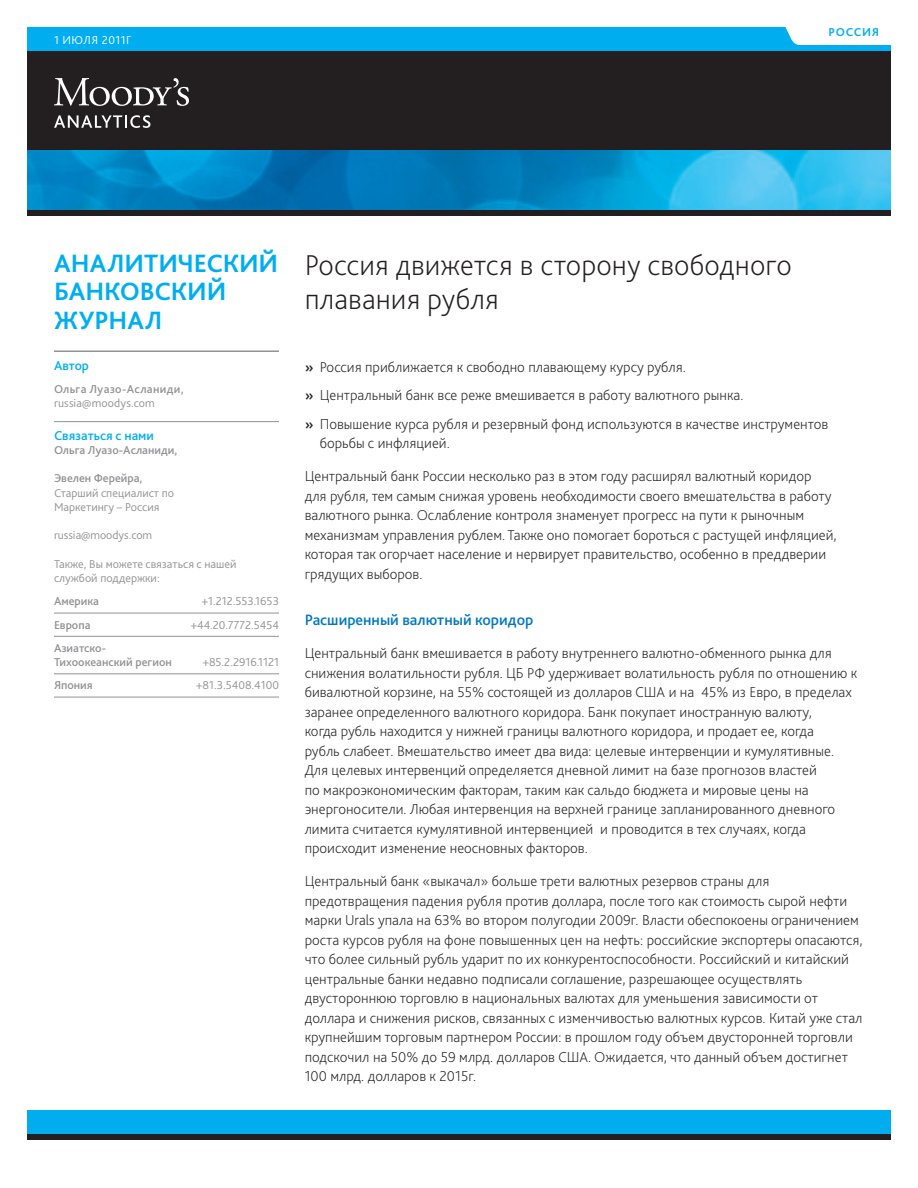
<style>
.page{position:relative;width:918px;height:1188px;background:#fff}
.page>*{position:absolute;margin:0;border:0;box-sizing:border-box;transform-origin:0 0}
.COVER___Headline_1{font:200 30px/34.5px "Bliss Pro";color:#231f20}
.COVER___Research_Typ{font:700 26.25px/28.5px "Bliss Pro";letter-spacing:-.005em;color:#00aeef}
.BODY___Headline_2__s{font:500 15.75px "Bliss Pro";color:#0077c0}
.BODY___Text{font:200 15px/19.5px "Bliss Pro";color:#231f20}
.BODY___Bullet__space{font:200 15px/19.5px "Bliss Pro";color:#231f20}
.GROUP___Title__light{font:500 13.5px "Bliss Pro";color:#00aeef}
.GROUP___Title__rule{font:500 13.5px "Bliss Pro";color:#00aeef}
.GROUP___Contact_Info{font:300 12px/14.2px "Bliss Pro";color:#919295}
.GROUP___Contact_Info-2{font:500 12px/14.2px "Bliss Pro";color:#919295}
.GROUP___Name__space{font:500 12px/14.2px "Bliss Pro";letter-spacing:.025em;color:#919295}
.COVER___Date{font:300 12px "Bliss Pro";letter-spacing:.04em;color:#fff}
.COVER___Descriptor{font:700 12px "Bliss Pro";letter-spacing:.065em;color:#00aeef}
.s1{font-weight:300}
.s2{font-weight:500}
</style>
<div class="page">
<div style="left:27px;top:1110px;width:864px;height:30px;background:#00aeef"></div>
<div style="left:27px;top:1134px;width:864px;height:6px;background:#231f20"></div>
<img style="left:27px;top:150px;width:864px;height:60px">
<div style="left:27px;top:210px;width:864px;height:6px;background:#231f20"></div>
<div style="left:27px;top:51px;width:864px;height:99px;background:#231f20"></div>
<svg style="left:54px;top:78px;width:135px;height:28px"></svg>
<svg style="left:54px;top:115px;width:96px;height:13px"></svg>
<svg style="left:27px;top:27px;width:864px;height:24px;background:#16b5f0"></svg>
<hr style="left:54px;top:350px;width:225px;height:2px;background:#919295">
<hr style="left:54px;top:421px;width:225px;height:1px;background:#919295">
<hr style="left:54px;top:613px;width:225px;height:1px;background:#919295">
<hr style="left:54px;top:636px;width:225px;height:1px;background:#919295">
<hr style="left:54px;top:674px;width:225px;height:1px;background:#919295">
<hr style="left:54px;top:697px;width:225px;height:1px;background:#919295">
<p class="COVER___Date" style="left:54px;top:32px;width:79px">1 ИЮЛЯ 2011Г</p>
<p class="COVER___Descriptor" style="left:828px;top:25px;width:52px">РОССИЯ</p>
<p class="COVER___Research_Typ" style="left:54px;top:248px;width:226px">АНАЛИТИЧЕСКИЙ<br>БАНКОВСКИЙ<br>ЖУРНАЛ</p>
<p class="GROUP___Title__rule" style="left:54px;top:357px;width:37px">Автор</p>
<p class="GROUP___Name__space" style="left:54px;top:382px;width:131px">Ольга Луазо-Асланиди, <span class="s1">russia@moodys.com</span></p>
<p class="GROUP___Title__light" style="left:54px;top:427px;width:102px">Связаться с нами</p>
<p class="GROUP___Contact_Info-2" style="left:54px;top:443px;width:125px">Ольга Луазо-Асланиди,</p>
<p class="GROUP___Contact_Info-2" style="left:54px;top:471px;width:90px">Эвелен Ферейра,</p>
<p class="GROUP___Contact_Info" style="left:54px;top:485px;width:122px">Старший специалист по<br>Маркетингу – Россия</p>
<p class="GROUP___Contact_Info" style="left:54px;top:528px;width:100px">russia@moodys.com</p>
<p class="GROUP___Contact_Info" style="left:54px;top:557px;width:184px">Также, Вы можете связаться с нашей службой поддержки:</p>
<p class="GROUP___Contact_Info-2" style="left:54px;top:594px;width:47px">Америка</p>
<p class="GROUP___Contact_Info" style="left:202px;top:594px;width:79px">+1.212.553.1653</p>
<p class="GROUP___Contact_Info-2" style="left:54px;top:617px;width:38px">Европа</p>
<p class="GROUP___Contact_Info" style="left:191px;top:617px;width:90px">+44.20.7772.5454</p>
<p class="GROUP___Contact_Info-2" style="left:54px;top:641px;width:119px">Азиатско-<br>Тихоокеанский регион</p>
<p class="GROUP___Contact_Info" style="left:203px;top:655px;width:78px">+85.2.2916.1121</p>
<p class="GROUP___Contact_Info-2" style="left:54px;top:678px;width:40px">Япония</p>
<p class="GROUP___Contact_Info" style="left:196px;top:678px;width:84px">+81.3.5408.4100</p>
<p class="COVER___Headline_1" style="left:305px;top:247px;width:489px">Россия движется в сторону свободного плавания рубля</p>
<p class="BODY___Bullet__space" style="left:305px;top:357px;width:383px"><span class="s2">»</span> Россия приближается к свободно плавающему курсу рубля.</p>
<p class="BODY___Bullet__space" style="left:305px;top:385px;width:440px"><span class="s2">»</span> Центральный банк все реже вмешивается в работу валютного рынка.</p>
<p class="BODY___Bullet__space" style="left:320px;top:414px;width:510px;text-indent:-15px"><span class="s2">»</span> Повышение курса рубля и резервный фонд используются в качестве инструментов борьбы с инфляцией.</p>
<p class="BODY___Text" style="left:305px;top:466px;width:534px">Центральный банк России несколько раз в этом году расширял валютный коридор для рубля, тем самым снижая уровень необходимости своего вмешательства в работу валютного рынка. Ослабление контроля знаменует прогресс на пути к рыночным механизмам управления рублем. Также оно помогает бороться с растущей инфляцией, которая так огорчает население и нервирует правительство, особенно в преддверии грядущих выборов.</p>
<p class="BODY___Headline_2__s" style="left:305px;top:610px;width:230px">Расширенный валютный коридор</p>
<p class="BODY___Text" style="left:305px;top:643px;width:554px">Центральный банк вмешивается в работу внутреннего валютно-обменного рынка для снижения волатильности рубля. ЦБ РФ удерживает волатильность рубля по отношению к бивалютной корзине, на 55% состоящей из долларов США и на 45% из Евро, в пределах заранее определенного валютного коридора. Банк покупает иностранную валюту,<br>когда рубль находится у нижней границы валютного коридора, и продает ее, когда<br>рубль слабеет. Вмешательство имеет два вида: целевые интервенции и кумулятивные.<br>Для целевых интервенций определяется дневной лимит на базе прогнозов властей<br>по макроэкономическим факторам, таким как сальдо бюджета и мировые цены на энергоносители. Любая интервенция на верхней границе запланированного дневного лимита считается кумулятивной интервенцией и проводится в тех случаях, когда происходит изменение неосновных факторов.</p>
<p class="BODY___Text" style="left:305px;top:871px;width:559px">Центральный банк «выкачал» больше трети валютных резервов страны для предотвращения падения рубля против доллара, после того как стоимость сырой нефти марки Urals упала на 63% во втором полугодии 2009г. Власти обеспокоены ограничением роста курсов рубля на фоне повышенных цен на нефть: российские экспортеры опасаются, что более сильный рубль ударит по их конкурентоспособности. Российский и китайский центральные банки недавно подписали соглашение, разрешающее осуществлять двустороннюю торговлю в национальных валютах для уменьшения зависимости от доллара и снижения рисков, связанных с изменчивостью валютных курсов. Китай уже стал крупнейшим торговым партнером России: в прошлом году объем двусторонней торговли подскочил на 50% до 59 млрд. долларов США. Ожидается, что данный объем достигнет 100 млрд. долларов к 2015г.</p>
</div>
